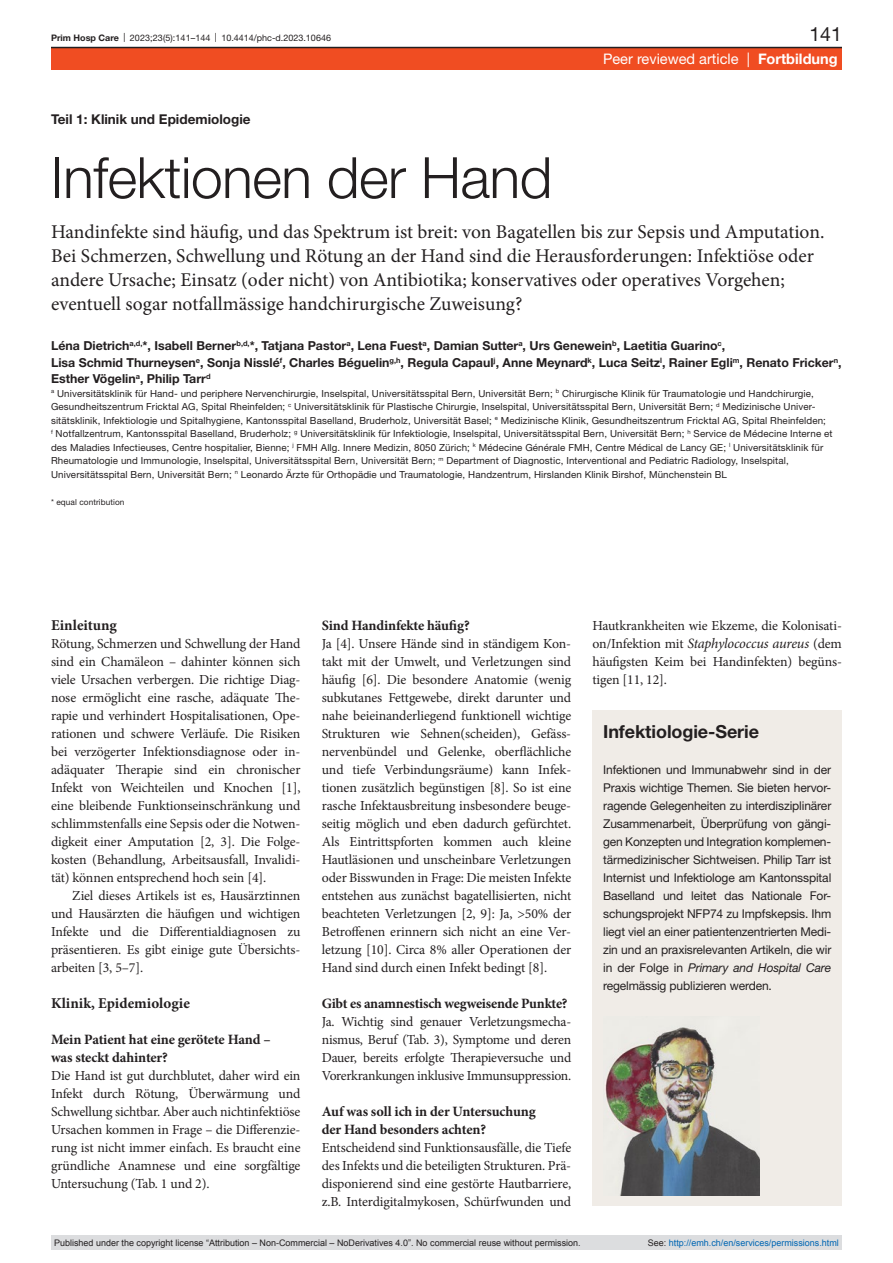
<style>
.page{position:relative;width:893px;height:1263px;background:#fff}
.page>*{position:absolute;margin:0;border:0;box-sizing:border-box;transform-origin:0 0}
.article-title-L38{font:300 57px "Helvetica Neue LT Pro";letter-spacing:-.01em;color:#231f20}
.lead{font:19.5px/24px "Minion Pro";letter-spacing:-.005em;color:#231f20}
.pagina{font:19.5px "Helvetica Neue LT Pro";color:#231f20}
.box-head1{font:700 18px "Helvetica Neue LT Pro";letter-spacing:-.005em;color:#231f20}
.head2{font:700 15px "Minion Pro";color:#231f20}
.t1{font:14.55px "Helvetica Neue LT Pro";color:#fff}
.interview-question{font:700 14.25px/18px "Minion Pro";letter-spacing:-.015em;color:#231f20}
.interview-answer{font:italic 14.25px "Minion Pro";letter-spacing:-.015em;color:#231f20}
.interview-answer-2{font:13.8px/18px "Minion Pro";letter-spacing:-.015em;color:#231f20;text-align:justify}
.paragraph{font:13.8px/18px "Minion Pro";letter-spacing:-.01em;color:#231f20;text-align:justify}
.paragraph-indent{font:13.8px/18px "Minion Pro";letter-spacing:-.01em;color:#231f20;text-align:justify}
.pre-heading{font:700 13.5px "Helvetica Neue LT Pro";color:#231f20}
.authors{font:700 12.3px/16.5px "Helvetica Neue LT Pro";color:#231f20}
.box-paragraph{font:12.15px/18px "Helvetica Neue LT Pro";letter-spacing:-.01em;color:#231f20;text-align:justify}
.affiliations{font:9.75px/13.5px "Helvetica Neue LT Pro";letter-spacing:.01em;color:#231f20}
.t2{font:9px "Arial";color:#231f20}
.t3{font:9px "Helvetica Neue LT Pro";color:#231f20}
.t4{font:9px "Arial";color:#0066b3}
.footnote{font:8.25px "Helvetica Neue LT Pro";letter-spacing:.01em;color:#231f20}
.s1{font-weight:700}
.s2{font-style:normal;font-size:13.8px}
.s3{font-style:italic}
.s4{color:#231f20}
</style>
<div class="page">
<div style="left:51px;top:47px;width:791px;height:23px;background:#f04d22"></div>
<hr style="left:51px;top:47px;width:791px;height:1px;background:#231f20">
<div style="left:592px;top:710px;width:250px;height:496px;background:#f0ece7"></div>
<img style="left:605px;top:1026px;width:154px;height:170px">
<div style="left:51px;top:1235px;width:791px;height:15px;background:#dcdddf"></div>
<p class="t3" style="left:51px;top:32px;width:281px"><span class="s1">Prim Hosp Care</span> | 2023;23(5):141–144 | 10.4414/phc-d.2023.10646</p>
<p class="pagina" style="left:809px;top:22px;width:34px">141</p>
<p class="t1" style="left:603px;top:49px;width:236px">Peer reviewed article | <span class="s1">Fortbildung</span></p>
<p class="pre-heading" style="left:51px;top:111px;width:201px">Teil 1: Klinik und Epidemiologie</p>
<p class="article-title-L38" style="left:51px;top:143px;width:503px">Infektionen der Hand</p>
<p class="lead" style="left:51px;top:220px;width:775px">Handinfekte sind häufig, und das Spektrum ist breit: von Bagatellen bis zur Sepsis und Amputation.<br>Bei Schmerzen, Schwellung und Rötung an der Hand sind die Herausforderungen: Infektiöse oder andere Ursache; Einsatz (oder nicht) von Antibiotika; konservatives oder operatives Vorgehen; eventuell sogar notfallmässige handchirurgische Zuweisung?</p>
<p class="authors" style="left:51px;top:337px;width:792px">Léna Dietrich<sup>a,d,</sup>*, Isabell Berner<sup>b,d,</sup>*, Tatjana Pastor<sup>a</sup>, Lena Fuest<sup>a</sup>, Damian Sutter<sup>a</sup>, Urs Genewein<sup>b</sup>, Laetitia Guarino<sup>c</sup>,<br>Lisa Schmid Thurneysen<sup>e</sup>, Sonja Nisslé<sup>f</sup>, Charles Béguelin<sup>g,h</sup>, Regula Capaul<sup>j</sup>, Anne Meynard<sup>k</sup>, Luca Seitz<sup>l</sup>, Rainer Egli<sup>m</sup>, Renato Fricker<sup>n</sup>,<br>Esther Vögelin<sup>a</sup>, Philip Tarr<sup>d</sup></p>
<p class="affiliations" style="left:51px;top:386px;width:783px"><sup>a</sup> Universitätsklinik für Hand- und periphere Nervenchirurgie, Inselspital, Universitätsspital Bern, Universität Bern; <sup>b</sup> Chirurgische Klinik für Traumatologie und Handchirurgie, Gesundheitszentrum Fricktal AG, Spital Rheinfelden; <sup>c</sup> Universitätsklinik für Plastische Chirurgie, Inselspital, Universitätsspital Bern, Universität Bern; <sup>d</sup> Medizinische Univer&shy;sitätsklinik, Infektiologie und Spitalhygiene, Kantonsspital Baselland, Bruderholz, Universität Basel; <sup>e</sup> Medizinische Klinik, Gesundheitszentrum Fricktal AG, Spital Rheinfelden;<br><sup>f</sup> Notfallzentrum, Kantonsspital Baselland, Bruderholz; <sup>g</sup> Universitätsklinik für Infektiologie, Inselspital, Universitätsspital Bern, Universität Bern; <sup>h</sup> Service de Médecine Interne et des Maladies Infectieuses, Centre hospitalier, Bienne; <sup>j</sup> FMH Allg. Innere Medizin, 8050 Zürich; <sup>k</sup> Médecine Générale FMH, Centre Médical de Lancy GE; <sup>l</sup> Universitätsklinik für Rheumatologie und Immunologie, Inselspital, Universitätsspital Bern, Universität Bern; <sup>m</sup> Department of Diagnostic, Interventional and Pediatric Radiology, Inselspital, Universitätsspital Bern, Universität Bern; <sup>n</sup> Leonardo Ärzte für Orthopädie und Traumatologie, Handzentrum, Hirslanden Klinik Birshof, Münchenstein BL</p>
<p class="footnote" style="left:51px;top:497px;width:75px">* equal contribution</p>
<p class="head2" style="left:51px;top:615px;width:67px">Einleitung</p>
<p class="paragraph" style="left:51px;top:635px;width:251px">Rötung, Schmerzen und Schwellung der Hand sind ein Chamäleon – dahinter können sich viele Ursachen verbergen. Die richtige Diag&shy;nose ermöglicht eine rasche, adäquate The&shy;rapie und verhindert Hospitalisationen, Ope&shy;rationen und schwere Verläufe. Die Risiken bei verzögerter Infektionsdiagnose oder in&shy;adäquater Therapie sind ein chronischer Infekt von Weichteilen und Knochen [1], eine bleibende Funktionseinschränkung und schlimmstenfalls eine Sepsis oder die Notwen&shy;digkeit einer Amputation [2, 3]. Die Folge&shy;kosten (Behandlung, Arbeitsausfall, Invalidi&shy;tät) können entsprechend hoch sein [4].</p>
<p class="paragraph-indent" style="left:51px;top:887px;width:251px;text-indent:21px">Ziel dieses Artikels ist es, Hausärztinnen und Hausärzten die häufigen und wichtigen Infekte und die Differentialdiagnosen zu präsentieren. Es gibt einige gute Übersichts&shy;arbeiten [3, 5–7].</p>
<p class="head2" style="left:51px;top:993px;width:140px">Klinik, Epidemiologie</p>
<p class="interview-question" style="left:51px;top:1030px;width:221px">Mein Patient hat eine gerötete Hand – was steckt dahinter?</p>
<p class="interview-answer-2" style="left:51px;top:1067px;width:251px">Die Hand ist gut durchblutet, daher wird ein Infekt durch Rötung, Überwärmung und Schwellung sichtbar. Aber auch nichtinfektiöse Ursachen kommen in Frage – die Differenzie&shy;rung ist nicht immer einfach. Es braucht eine gründliche Anamnese und eine sorgfältige Untersuchung (Tab. 1 und 2).</p>
<p class="interview-question" style="left:322px;top:616px;width:149px">Sind Handinfekte häufig?</p>
<p class="interview-answer-2" style="left:322px;top:635px;width:251px">Ja [4]. Unsere Hände sind in ständigem Kon&shy;takt mit der Umwelt, und Verletzungen sind häufig [6]. Die besondere Anatomie (wenig subkutanes Fettgewebe, direkt darunter und nahe beieinanderliegend funktionell wichtige Strukturen wie Sehnen(scheiden), Gefäss&shy;nervenbündel und Gelenke, oberflächliche und tiefe Verbindungsräume) kann Infek&shy;tionen zusätzlich begünstigen [8]. So ist eine rasche Infektausbreitung insbesondere beuge&shy;seitig möglich und eben dadurch gefürchtet.<br>Als Eintrittspforten kommen auch kleine Hautläsionen und unscheinbare Verletzungen oder Bisswunden in Frage: Die meisten Infekte entstehen aus zunächst bagatellisierten, nicht beachteten Verletzungen [2, 9]: Ja, &gt;50% der Betroffenen erinnern sich nicht an eine Ver&shy;letzung [10]. Circa 8% aller Operationen der Hand sind durch einen Infekt bedingt [8].</p>
<p class="interview-question" style="left:322px;top:994px;width:247px">Gibt es anamnestisch wegweisende Punkte?</p>
<p class="interview-answer-2" style="left:322px;top:1013px;width:251px">Ja. Wichtig sind genauer Verletzungsmecha&shy;nismus, Beruf (Tab. 3), Symptome und deren Dauer, bereits erfolgte Therapieversuche und Vorerkrankungen inklusive Immunsuppression.</p>
<p class="interview-question" style="left:322px;top:1102px;width:215px">Auf was soll ich in der Untersuchung der Hand besonders achten?</p>
<p class="interview-answer-2" style="left:322px;top:1139px;width:251px">Entscheidend sind Funktionsausfälle, die Tiefe des Infekts und die beteiligten Strukturen. Prä&shy;disponierend sind eine gestörte Hautbarriere, z.B. Interdigitalmykosen, Schürfwunden und</p>
<p class="interview-answer-2" style="left:592px;top:617px;width:251px">Hautkrankheiten wie Ekzeme, die Kolonisati-</p>
<p class="interview-answer" style="left:592px;top:634px;width:251px"><span class="s2">on/Infektion mit</span> Staphylococcus aureus <span class="s2">(dem</span></p>
<p class="interview-answer-2" style="left:592px;top:653px;width:251px">häufigsten Keim bei Handinfekten) begüns&shy;tigen [11, 12].</p>
<p class="box-head1" style="left:603px;top:720px;width:157px">Infektiologie-Serie</p>
<p class="box-paragraph" style="left:603px;top:760px;width:230px">Infektionen und Immunabwehr sind in der Praxis wichtige Themen. Sie bieten hervor&shy;ragende Gelegenheiten zu interdisziplinärer Zusammenarbeit, Überprüfung von gängi&shy;gen Konzepten und Integration komplemen&shy;tärmedizinischer Sichtweisen. Philip Tarr ist Internist und Infektiologe am Kantonsspital Baselland und leitet das Nationale For&shy;schungsprojekt NFP74 zu Impfskepsis. Ihm liegt viel an einer patientenzentrierten Medi&shy;zin und an praxisrelevanten Artikeln, die wir in der Folge in <span class="s3">Primary and Hospital Care </span>regelmässig publizieren werden.</p>
<p class="t2" style="left:54px;top:1237px;width:528px">Published under the copyright license “Attribution – Non-Commercial – NoDerivatives 4.0”. No commercial reuse without permission.</p>
<p class="t4" style="left:648px;top:1237px;width:193px"><span class="s4">See:</span> http://emh.ch/en/services/permissions.html</p>
</div>
